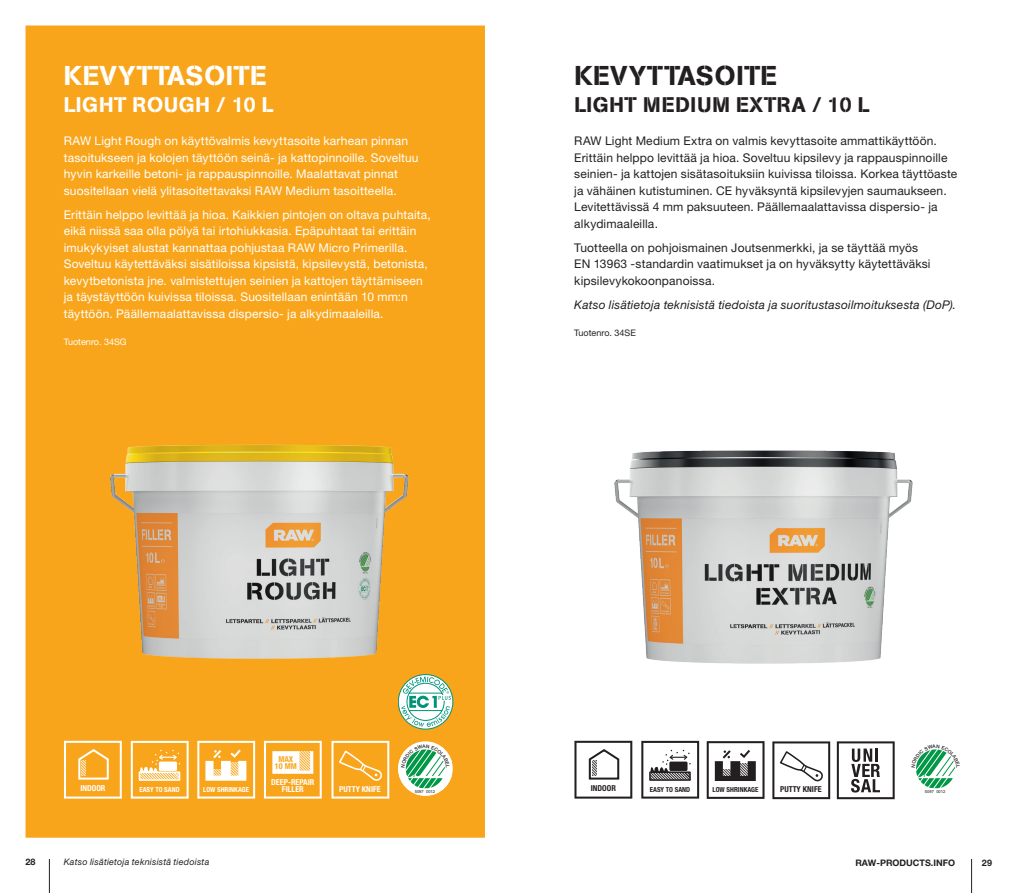
<style>
.page{position:relative;width:1021px;height:893px;background:#fff}
.page>*{position:absolute;margin:0;border:0;box-sizing:border-box;transform-origin:0 0}
.Header_Product_Small{font:27px "AG Book Pro Stencil";letter-spacing:.03em;color:#231f20}
.Header_Product_Small-2{font:27px "AG Book Pro Stencil";letter-spacing:.03em;color:#fff}
.Header_Product_Small-3{font:21px "AG Book Pro Stencil";letter-spacing:.035em;color:#231f20}
.Header_Product_Small-4{font:21px "AG Book Pro Stencil";letter-spacing:.03em;color:#fff}
.Produkt_broedtext_Bl{font:12px/16.5px "Helvetica Neue LT Std";letter-spacing:.015em;color:#fff}
.Produkt_broedtext_Bl-2{font:12px/16.5px "Helvetica Neue LT Std";letter-spacing:.015em;color:#231f20}
.Produkt_broedtext_Bl-3{font:italic 12px "Helvetica Neue LT Std";letter-spacing:.015em;color:#231f20}
.Punkter_i_broedtext{font:italic 9px "Helvetica Neue LT Std";letter-spacing:.025em;color:#231f20}
.t1{font:700 9px "Helvetica Neue LT Std";color:#231f20}
.DB-Nr__Black{font:9px "Helvetica Neue LT Std";color:#231f20}
.DB-Nr__Black-2{font:9px "Helvetica Neue LT Std";color:#fff}
.t2{font:700 condensed 8.1px/7.2px "Helvetica Neue LT Std";color:#fff;text-align:center}
.t3{font:700 condensed 8.1px "Helvetica Neue LT Std";color:#231f20}
.t4{font:700 condensed 8.1px/7.2px "Helvetica Neue LT Std";color:#f9a51b;text-align:center}
.t5{font:700 condensed 6.9px "Helvetica Neue LT Std";color:#231f20}
.t6{font:700 condensed 6.9px "Helvetica Neue LT Std";color:#fff}
.t7{font:4.05px "Arial";color:#231f20}
</style>
<div class="page">
<hr style="left:971px;top:859px;width:1px;height:34px;background:#231f20">
<hr style="left:49px;top:859px;width:1px;height:34px;background:#231f20">
<div style="left:26px;top:26px;width:459px;height:812px;background:#f9a51b"></div>
<img style="left:99px;top:438px;width:314px;height:227px">
<img style="left:614px;top:450px;width:299px;height:214px">
<svg style="left:772px;top:741px;width:58px;height:58px"></svg>
<svg style="left:836px;top:741px;width:58px;height:58px"></svg>
<svg style="left:641px;top:741px;width:58px;height:58px"></svg>
<svg style="left:706px;top:741px;width:58px;height:58px"></svg>
<svg style="left:574px;top:741px;width:58px;height:58px"></svg>
<svg style="left:592px;top:760px;width:4px;height:16px"></svg>
<svg style="left:398px;top:674px;width:55px;height:55px"></svg>
<svg style="left:398px;top:741px;width:54px;height:55px"></svg>
<div style="left:399px;top:742px;width:53px;height:53px;background:#fff;border-radius:27px"></div>
<svg style="left:131px;top:741px;width:58px;height:58px;background:#fabf5d"></svg>
<svg style="left:197px;top:741px;width:58px;height:58px"></svg>
<svg style="left:264px;top:741px;width:58px;height:58px"></svg>
<svg style="left:331px;top:741px;width:58px;height:58px;background:#f9b543"></svg>
<svg style="left:64px;top:741px;width:58px;height:58px;background:#fab648"></svg>
<svg style="left:82px;top:760px;width:4px;height:16px"></svg>
<svg style="left:401px;top:745px;width:48px;height:43px"></svg>
<svg style="left:916px;top:749px;width:40px;height:39px"></svg>
<p class="Header_Product_Small-2" style="left:64px;top:58px;width:204px">KEVYTTASOITE</p>
<p class="Header_Product_Small-4" style="left:64px;top:91px;width:211px">LIGHT ROUGH / 10 L</p>
<p class="Produkt_broedtext_Bl" style="left:64px;top:132px;width:356px">RAW Light Rough on käyttövalmis kevyttasoite karhean pinnan tasoitukseen ja kolojen täyttöön seinä- ja kattopinnoille. Soveltuu hyvin karkeille betoni- ja rappauspinnoille. Maalattavat pinnat suositellaan vielä ylitasoitettavaksi RAW Medium tasoitteella.</p>
<p class="Produkt_broedtext_Bl" style="left:64px;top:206px;width:368px">Erittäin helppo levittää ja hioa. Kaikkien pintojen on oltava puhtaita, eikä niissä saa olla pölyä tai irtohiukkasia. Epäpuhtaat tai erittäin imukykyiset alustat kannattaa pohjustaa RAW Micro Primerilla.<br>Soveltuu käytettäväksi sisätiloissa kipsistä, kipsilevystä, betonista, kevytbetonista jne. valmistettujen seinien ja kattojen täyttämiseen ja täystäyttöön kuivissa tiloissa. Suositellaan enintään 10 mm:n täyttöön. Päällemaalattavissa dispersio- ja alkydimaaleilla.</p>
<p class="DB-Nr__Black-2" style="left:64px;top:336px;width:64px">Tuotenro. 34SG</p>
<p class="Header_Product_Small" style="left:574px;top:58px;width:204px">KEVYTTASOITE</p>
<p class="Header_Product_Small-3" style="left:574px;top:91px;width:296px">LIGHT MEDIUM EXTRA / 10 L</p>
<p class="Produkt_broedtext_Bl-2" style="left:574px;top:132px;width:384px">RAW Light Medium Extra on valmis kevyttasoite ammattikäyttöön.<br>Erittäin helppo levittää ja hioa. Soveltuu kipsilevy ja rappauspinnoille seinien- ja kattojen sisätasoituksiin kuivissa tiloissa. Korkea täyttöaste ja vähäinen kutistuminen. CE hyväksyntä kipsilevyjen saumaukseen.<br>Levitettävissä 4 mm paksuuteen. Päällemaalattavissa dispersio- ja alkydimaaleilla.</p>
<p class="Produkt_broedtext_Bl-2" style="left:574px;top:239px;width:358px">Tuotteella on pohjoismainen Joutsenmerkki, ja se täyttää myös<br>EN 13963 -standardin vaatimukset ja on hyväksytty käytettäväksi kipsilevykokoonpanoissa.</p>
<p class="Produkt_broedtext_Bl-3" style="left:574px;top:297px;width:383px">Katso lisätietoja teknisistä tiedoista ja suoritustasoilmoituksesta (DoP).</p>
<p class="DB-Nr__Black" style="left:574px;top:327px;width:63px">Tuotenro. 34SE</p>
<p class="t4" style="left:275px;top:755px;width:23px">MAX<br>10 MM</p>
<p class="t2" style="left:271px;top:779px;width:45px">DEEP-REPAIR<br>FILLER</p>
<p class="t2" style="left:80px;top:784px;width:27px">INDOOR</p>
<p class="t2" style="left:339px;top:785px;width:43px">PUTTY KNIFE</p>
<p class="t3" style="left:591px;top:783px;width:27px">INDOOR</p>
<p class="t5" style="left:650px;top:785px;width:42px">EASY TO SAND</p>
<p class="t5" style="left:712px;top:786px;width:47px">LOW SHRINKAGE</p>
<p class="t3" style="left:780px;top:785px;width:43px">PUTTY KNIFE</p>
<p class="t6" style="left:139px;top:785px;width:42px">EASY TO SAND</p>
<p class="t6" style="left:203px;top:785px;width:47px">LOW SHRINKAGE</p>
<p class="t7" style="left:925px;top:789px;width:22px">5097 0012</p>
<p class="t7" style="left:415px;top:789px;width:22px">5097 0012</p>
<p class="t1" style="left:25px;top:857px;width:12px">28</p>
<p class="t1" style="left:855px;top:857px;width:101px">RAW-PRODUCTS.INFO</p>
<p class="t1" style="left:981px;top:857px;width:12px">29</p>
<p class="Punkter_i_broedtext" style="left:64px;top:857px;width:147px">Katso lisätietoja teknisistä tiedoista</p>
</div>
